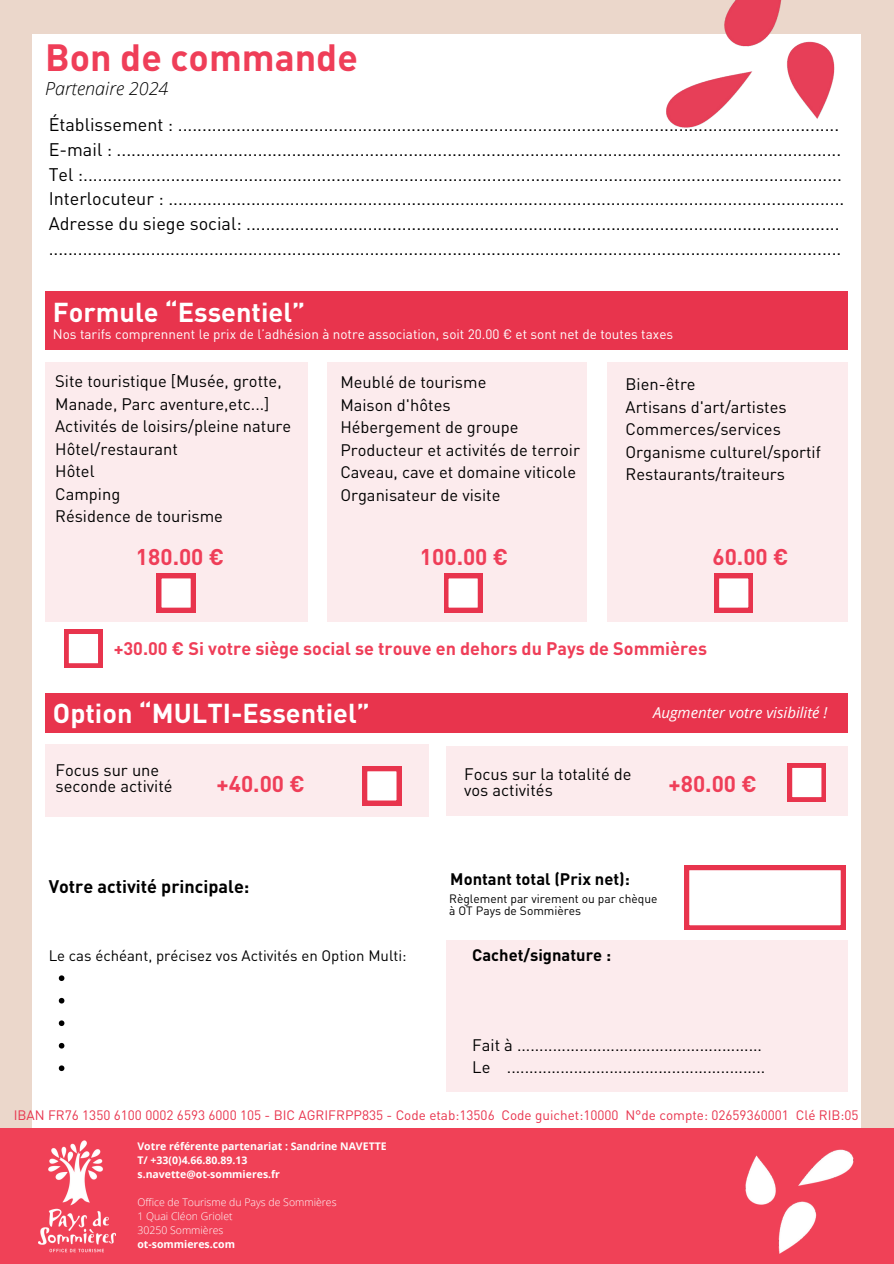
<style>
.page{position:relative;width:894px;height:1264px;background:#fff}
.page>*{position:absolute;margin:0;border:0;box-sizing:border-box;transform-origin:0 0}
.t1{font:700 37.5px "DINOT";color:#ef3e58}
.t2{font:700 27px "DINOT";color:#fff}
.t3{font:700 22.5px "DINOT";color:#ef3e58}
.t4{font:18px "DINOT";color:#000}
.t5{font:700 18px "DINOT";color:#ef3e58}
.t6{font:700 18px "DINOT";color:#000}
.t7{font:italic 300 18px "Open Sans";color:#000}
.t8{font:16.5px/15.8px "DINOT";color:#000}
.t9{font:700 16.5px "DINOT";color:#000}
.t10{font:15px "DINOT";color:#000}
.t11{font:italic 15px "Open Sans";color:#fff}
.t12{font:13.5px "DINOT";color:#e8344d}
.t13{font:13.5px "DINOT";color:#fff}
.t14{font:12px "DINOT";color:#000}
.t15{font:700 10.5px "Open Sans";color:#fff}
.t16{font:300 10.5px "Open Sans";color:#fff}
</style>
<div class="page">
<div style="left:0;top:0;width:893px;height:1263px;background:#ebd7cb"></div>
<div style="left:33px;top:34px;width:827px;height:1195px;background:#fff"></div>
<div style="left:446px;top:940px;width:401px;height:151px;background:#fcebed"></div>
<img style="left:666px;top:0;width:169px;height:128px">
<div style="left:0;top:1127px;width:893px;height:136px;background:#f04157"></div>
<img style="left:38px;top:1140px;width:77px;height:112px">
<img style="left:745px;top:1149px;width:109px;height:105px">
<svg style="left:59px;top:975px;width:5px;height:6px"></svg>
<svg style="left:59px;top:997px;width:5px;height:6px"></svg>
<svg style="left:59px;top:1020px;width:5px;height:6px"></svg>
<svg style="left:59px;top:1042px;width:5px;height:6px"></svg>
<svg style="left:59px;top:1065px;width:5px;height:6px"></svg>
<div style="left:45px;top:744px;width:383px;height:72px;background:#fcebed"></div>
<div style="left:45px;top:693px;width:802px;height:40px;background:#e8344d"></div>
<div style="left:446px;top:746px;width:401px;height:70px;background:#fcebed"></div>
<svg style="left:363px;top:766px;width:38px;height:39px"></svg>
<svg style="left:787px;top:763px;width:38px;height:38px"></svg>
<div style="left:45px;top:362px;width:262px;height:259px;background:#fcebed"></div>
<div style="left:45px;top:292px;width:802px;height:58px;background:#e8344d"></div>
<div style="left:327px;top:362px;width:259px;height:259px;background:#fcebed"></div>
<div style="left:607px;top:362px;width:240px;height:259px;background:#fcebed"></div>
<svg style="left:157px;top:574px;width:38px;height:38px"></svg>
<svg style="left:444px;top:574px;width:38px;height:38px"></svg>
<svg style="left:714px;top:574px;width:38px;height:38px"></svg>
<svg style="left:64px;top:629px;width:38px;height:38px"></svg>
<svg style="left:684px;top:865px;width:161px;height:64px"></svg>
<p class="t1" style="left:45px;top:32px;width:314px">Bon de commande</p>
<p class="t7" style="left:45px;top:76px;width:125px">Partenaire 2024</p>
<p class="t4" style="left:49px;top:112px;width:792px">Établissement : ........................................................................................................................................</p>
<p class="t4" style="left:49px;top:137px;width:794px">E-mail : .....................................................................................................................................................</p>
<p class="t4" style="left:49px;top:162px;width:794px">Tel :............................................................................................................................................................</p>
<p class="t4" style="left:49px;top:187px;width:797px">Interlocuteur : ...........................................................................................................................................</p>
<p class="t4" style="left:49px;top:211px;width:792px">Adresse du siege social: ..........................................................................................................................</p>
<p class="t4" style="left:49px;top:236px;width:794px">...................................................................................................................................................................</p>
<p class="t2" style="left:53px;top:293px;width:254px">Formule “Essentiel”</p>
<p class="t13" style="left:53px;top:325px;width:621px">Nos tarifs comprennent le prix de l’adhésion à notre association, soit 20.00 € et sont net de toutes taxes</p>
<p class="t8" style="left:55px;top:369px;width:228px;line-height:22.5px">Site touristique [Musée, grotte,<br>Manade, Parc aventure,etc...]</p>
<p class="t8" style="left:55px;top:417px;width:237px">Activités de loisirs/pleine nature</p>
<p class="t8" style="left:55px;top:440px;width:124px">Hôtel/restaurant</p>
<p class="t8" style="left:55px;top:462px;width:41px">Hôtel</p>
<p class="t8" style="left:55px;top:485px;width:67px">Camping</p>
<p class="t8" style="left:55px;top:507px;width:169px">Résidence de tourisme</p>
<p class="t3" style="left:136px;top:541px;width:90px">180.00 €</p>
<p class="t8" style="left:340px;top:373px;width:147px">Meublé de tourisme</p>
<p class="t8" style="left:340px;top:396px;width:112px">Maison d'hôtes</p>
<p class="t8" style="left:340px;top:418px;width:180px">Hébergement de groupe</p>
<p class="t8" style="left:340px;top:441px;width:241px">Producteur et activités de terroir</p>
<p class="t8" style="left:340px;top:463px;width:237px">Caveau, cave et domaine viticole</p>
<p class="t8" style="left:340px;top:486px;width:161px">Organisateur de visite</p>
<p class="t8" style="left:625px;top:376px;width:72px">Bien-être</p>
<p class="t8" style="left:625px;top:398px;width:162px">Artisans d'art/artistes</p>
<p class="t8" style="left:625px;top:421px;width:157px">Commerces/services</p>
<p class="t8" style="left:625px;top:443px;width:197px">Organisme culturel/sportif</p>
<p class="t8" style="left:625px;top:466px;width:161px">Restaurants/traiteurs</p>
<p class="t3" style="left:420px;top:541px;width:90px">100.00 €</p>
<p class="t3" style="left:712px;top:541px;width:77px">60.00 €</p>
<p class="t5" style="left:114px;top:636px;width:594px">+30.00 € Si votre siège social se trouve en dehors du Pays de Sommières</p>
<p class="t2" style="left:53px;top:695px;width:318px">Option “MULTI-Essentiel”</p>
<p class="t11" style="left:653px;top:702px;width:176px">Augmenter votre visibilité !</p>
<p class="t8" style="left:56px;top:761px;width:105px">Focus sur une</p>
<p class="t8" style="left:56px;top:777px;width:118px">seconde activité</p>
<p class="t3" style="left:216px;top:768px;width:90px">+40.00 €</p>
<p class="t8" style="left:464px;top:765px;width:169px">Focus sur la totalité de vos activités</p>
<p class="t3" style="left:668px;top:768px;width:90px">+80.00 €</p>
<p class="t6" style="left:49px;top:874px;width:202px">Votre activité principale:</p>
<p class="t10" style="left:49px;top:945px;width:359px">Le cas échéant, précisez vos Activités en Option Multi:</p>
<p class="t9" style="left:450px;top:868px;width:181px">Montant total (Prix net):</p>
<p class="t14" style="left:449px;top:902px;width:133px">à OT Pays de Sommières</p>
<p class="t14" style="left:449px;top:890px;width:210px">Règlement par virement ou par chèque</p>
<p class="t9" style="left:472px;top:943px;width:140px">Cachet/signature :</p>
<p class="t8" style="left:472px;top:1036px;width:291px">Fait à .......................................................</p>
<p class="t8" style="left:472px;top:1058px;width:294px">Le ..........................................................</p>
<p class="t12" style="left:14px;top:1106px;width:846px">IBAN FR76 1350 6100 0002 6593 6000 105 - BIC AGRIFRPP835 - Code etab:13506 Code guichet:10000 N°de compte: 02659360001 Clé RIB:05</p>
<p class="t15" style="left:137px;top:1138px;width:251px">Votre référente partenariat : Sandrine NAVETTE</p>
<p class="t15" style="left:137px;top:1152px;width:112px">T/ +33(0)4.66.80.89.13</p>
<p class="t15" style="left:137px;top:1166px;width:144px">s.navette@ot-sommieres.fr</p>
<p class="t16" style="left:137px;top:1194px;width:200px">Office de Tourisme du Pays de Sommières</p>
<p class="t16" style="left:137px;top:1208px;width:97px">1 Quai Cléon Griolet</p>
<p class="t16" style="left:137px;top:1222px;width:87px">30250 Sommières</p>
<p class="t15" style="left:137px;top:1236px;width:99px">ot-sommieres.com</p>
</div>
